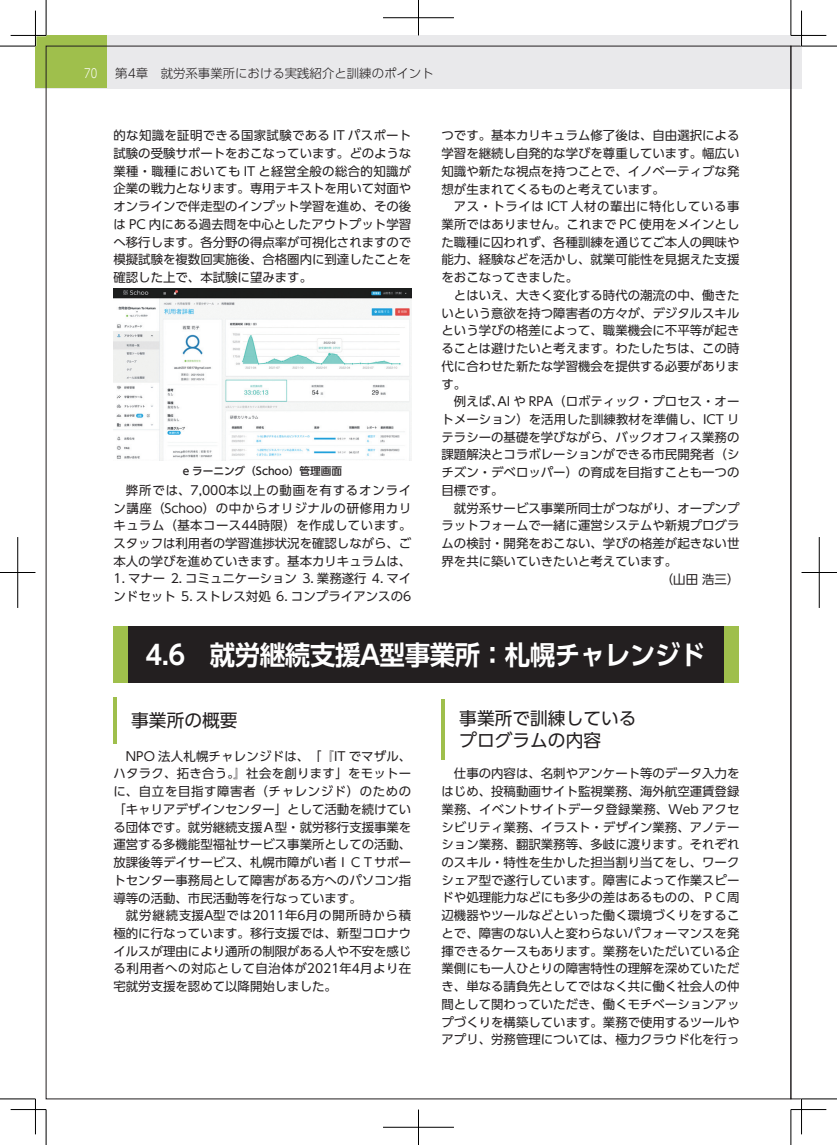
<style>
.page{position:relative;width:837px;height:1145px;background:#fff}
.page>*{position:absolute;margin:0;border:0;box-sizing:border-box;transform-origin:0 0}
.t1{font:700 26.62px "UD Shin Go Pro De";letter-spacing:-.02em;color:#fff;scale:.96 1}
.t2{font:17.75px/21.2px "UD Shin Go Pro";color:#231f20}
.t3{font:12.38px/17.8px "UD Shin Go Pro";color:#231f20;text-align:justify}
.t4{font:300 12.38px "UD Shin Go Pro";color:#231f20}
.t5{font:300 12.38px "UD Shin Go Pro";color:#fff;scale:.8 1}
.t6{font:500 10.62px "UD Shin Go Pro";color:#231f20}
</style>
<div class="page">
<div style="left:35px;top:35px;width:766px;height:54px;background:#e9e9eb"></div>
<div style="left:35px;top:35px;width:72px;height:53px;background:#9fbf4c"></div>
<img style="left:113px;top:288px;width:298px;height:172px">
<div style="left:113px;top:626px;width:626px;height:57px;background:#9fbf4c"></div>
<div style="left:129px;top:626px;width:594px;height:57px;background:#231f20"></div>
<hr style="left:113px;top:697px;width:4px;height:46px;background:#9fbf4c">
<hr style="left:441px;top:699px;width:4px;height:60px;background:#9fbf4c">
<svg style="left:790px;top:46px;width:11px;height:1053px"></svg>
<hr style="left:800px;top:11px;width:2px;height:35px;background:#fff">
<hr style="left:800px;top:1098px;width:2px;height:36px;background:#fff">
<hr style="left:0;top:46px;width:35px;height:1px;background:#000">
<hr style="left:801px;top:46px;width:35px;height:1px;background:#000">
<hr style="left:0;top:1098px;width:35px;height:1px;background:#000">
<hr style="left:801px;top:1098px;width:35px;height:1px;background:#000">
<hr style="left:46px;top:0;width:1px;height:35px;background:#000">
<hr style="left:46px;top:1109px;width:1px;height:35px;background:#000">
<hr style="left:790px;top:0;width:1px;height:35px;background:#000">
<hr style="left:790px;top:1109px;width:1px;height:35px;background:#000">
<hr style="left:11px;top:35px;width:35px;height:1px;background:#000">
<hr style="left:790px;top:35px;width:36px;height:1px;background:#000">
<hr style="left:11px;top:1109px;width:35px;height:1px;background:#000">
<hr style="left:790px;top:1109px;width:36px;height:1px;background:#000">
<hr style="left:35px;top:11px;width:1px;height:35px;background:#000">
<hr style="left:35px;top:1098px;width:1px;height:36px;background:#000">
<hr style="left:801px;top:11px;width:1px;height:35px;background:#000">
<hr style="left:801px;top:1098px;width:1px;height:36px;background:#000">
<hr style="left:383px;top:18px;width:71px;height:1px;background:#000">
<hr style="left:418px;top:0;width:1px;height:35px;background:#000">
<hr style="left:383px;top:1127px;width:71px;height:1px;background:#000">
<hr style="left:418px;top:1109px;width:1px;height:35px;background:#000">
<hr style="left:0;top:572px;width:35px;height:1px;background:#000">
<hr style="left:18px;top:537px;width:1px;height:71px;background:#000">
<hr style="left:801px;top:572px;width:35px;height:1px;background:#000">
<hr style="left:818px;top:537px;width:1px;height:71px;background:#000">
<p class="t5" style="left:84px;top:64px;width:18px">70</p>
<p class="t4" style="left:115px;top:64px;width:320px">第4章　就労系事業所における実践紹介と訓練のポイント</p>
<p class="t3" style="left:113px;top:126px;width:299px">的な知識を証明できる国家試験である IT パスポート試験の受験サポートをおこなっています。どのような業種・職種においても IT と経営全般の総合的知識が企業の戦力となります。専用テキストを用いて対面やオンラインで伴走型のインプット学習を進め、その後は PC 内にある過去問を中心としたアウトプット学習へ移行します。各分野の得点率が可視化されますので模擬試験を複数回実施後、合格圏内に到達したことを確認した上で、本試験に望みます。</p>
<p class="t6" style="left:183px;top:462px;width:161px">e ラーニング（Schoo）管理画面</p>
<p class="t3" style="left:113px;top:481px;width:299px;text-indent:12px">弊所では、7,000本以上の動画を有するオンライン講座（Schoo）の中からオリジナルの研修用カリキュラム（基本コース44時限）を作成しています。スタッフは利用者の学習進捗状況を確認しながら、ご本人の学びを進めていきます。基本カリキュラムは、</p>
<p class="t3" style="left:113px;top:569px;width:299px">1. マナー 2. コミュニケーション 3. 業務遂行 4. マインドセット 5. ストレス対処 6. コンプライアンスの6</p>
<p class="t3" style="left:441px;top:126px;width:299px">つです。基本カリキュラム修了後は、自由選択による学習を継続し自発的な学びを尊重しています。幅広い知識や新たな視点を持つことで、イノベーティブな発想が生まれてくるものと考えています。</p>
<p class="t3" style="left:441px;top:197px;width:299px;text-indent:12px">アス・トライは ICT 人材の輩出に特化している事業所ではありません。これまで PC 使用をメインとした職種に囚われず、各種訓練を通じてご本人の興味や能力、経験などを活かし、就業可能性を見据えた支援をおこなってきました。</p>
<p class="t3" style="left:441px;top:286px;width:299px;text-indent:12px">とはいえ、大きく変化する時代の潮流の中、働きたいという意欲を持つ障害者の方々が、デジタルスキルという学びの格差によって、職業機会に不平等が起きることは避けたいと考えます。わたしたちは、この時代に合わせた新たな学習機会を提供する必要があります。</p>
<p class="t3" style="left:441px;top:392px;width:299px;text-indent:12px">例えば、AI や RPA（ロボティック・プロセス・オートメーション）を活用した訓練教材を準備し、ICT リテラシーの基礎を学びながら、バックオフィス業務の課題解決とコラボレーションができる市民開発者（シチズン・デベロッパー）の育成を目指すことも一つの目標です。</p>
<p class="t3" style="left:454px;top:498px;width:287px">就労系サービス事業所同士がつながり、オープンプ</p>
<p class="t3" style="left:441px;top:516px;width:299px">ラットフォームで一緒に運営システムや新規プログラ</p>
<p class="t3" style="left:441px;top:534px;width:299px">ムの検討・開発をおこない、学びの格差が起きない世</p>
<p class="t3" style="left:441px;top:552px;width:237px">界を共に築いていきたいと考えています。</p>
<p class="t3" style="left:660px;top:569px;width:80px">（山田 浩三）</p>
<h1 class="t1" style="left:145px;top:633px;width:584px">4.6　就労継続支援A型事業所：札幌チャレンジド</h1>
<h2 class="t2" style="left:131px;top:709px;width:108px">事業所の概要</h2>
<p class="t3" style="left:113px;top:746px;width:299px;text-indent:12px">NPO 法人札幌チャレンジドは、「『IT でマザル、ハタラク、拓き合う。』社会を創ります」をモットーに、自立を目指す障害者（チャレンジド）のための「キャリアデザインセンター」として活動を続けている団体です。就労継続支援Ａ型・就労移行支援事業を運営する多機能型福祉サービス事業所としての活動、放課後等デイサービス、札幌市障がい者ＩＣＴサポートセンター事務局として障害がある方へのパソコン指導等の活動、市民活動等を行なっています。</p>
<p class="t3" style="left:113px;top:906px;width:299px;text-indent:12px">就労継続支援A型では2011年6月の開所時から積極的に行なっています。移行支援では、新型コロナウイルスが理由により通所の制限がある人や不安を感じる利用者への対応として自治体が2021年4月より在宅就労支援を認めて以降開始しました。</p>
<h2 class="t2" style="left:459px;top:707px;width:179px">事業所で訓練しているプログラムの内容</h2>
<p class="t3" style="left:441px;top:764px;width:299px;text-indent:12px">仕事の内容は、名刺やアンケート等のデータ入力をはじめ、投稿動画サイト監視業務、海外航空運賃登録業務、イベントサイトデータ登録業務、Web アクセシビリティ業務、イラスト・デザイン業務、アノテーション業務、翻訳業務等、多岐に渡ります。それぞれのスキル・特性を生かした担当割り当てをし、ワークシェア型で遂行しています。障害によって作業スピードや処理能力などにも多少の差はあるものの、ＰＣ周辺機器やツールなどといった働く環境づくりをすることで、障害のない人と変わらないパフォーマンスを発揮できるケースもあります。業務をいただいている企業側にも一人ひとりの障害特性の理解を深めていただき、単なる請負先としてではなく共に働く社会人の仲間として関わっていただき、働くモチベーションアップづくりを構築しています。業務で使用するツールやアプリ、労務管理については、極力クラウド化を行っ</p>
</div>
